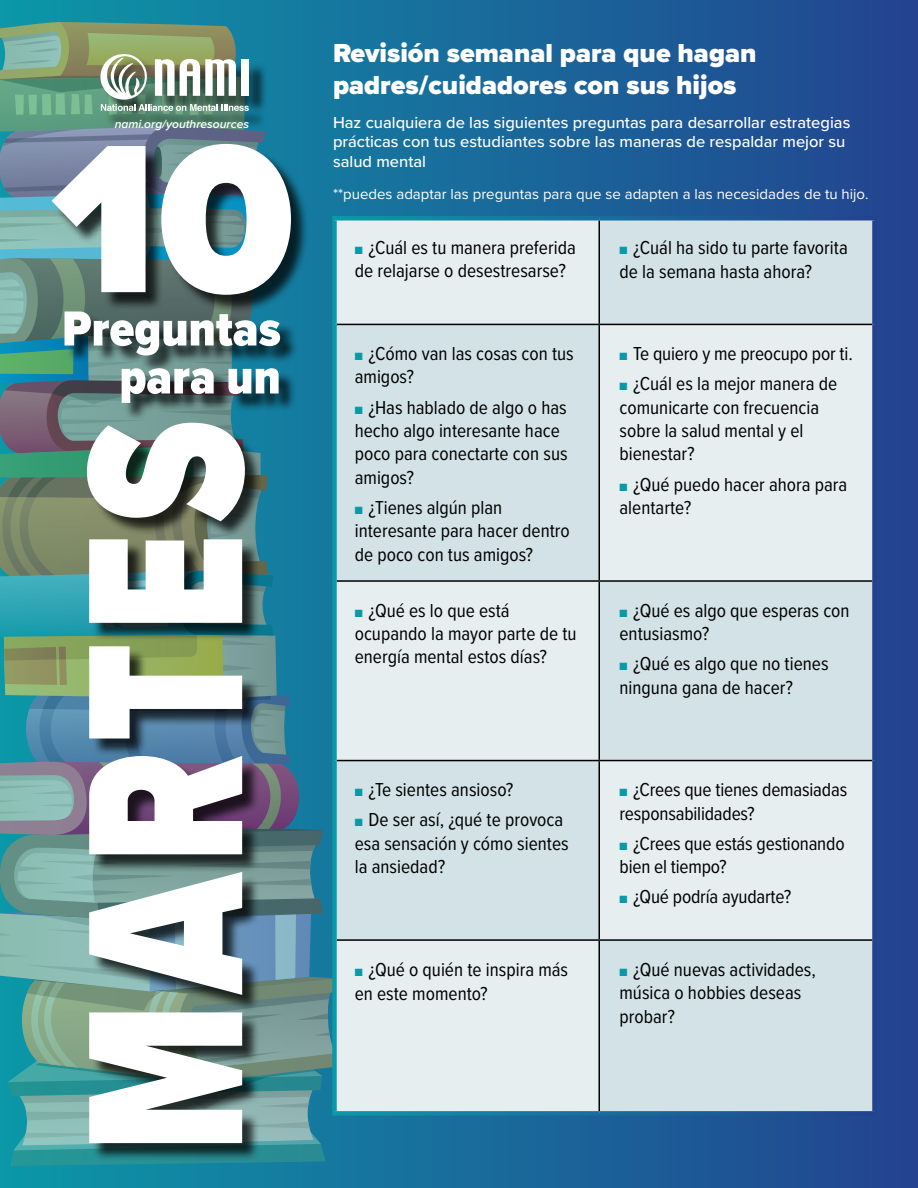
<style>
.page{position:relative;width:918px;height:1188px;background:#fff}
.page>*{position:absolute;margin:0;border:0;box-sizing:border-box;transform-origin:0 0}
.t1{font:900 229.35px "Proxima Nova";letter-spacing:.07em;color:#fff;scale:.72 1}
.t2{font:900 219px "Proxima Nova";color:#fff}
.t3{font:900 51px/48px "Proxima Nova Cond";color:#fff;text-align:right}
.t4{font:900 27px/32.4px "Proxima Nova";color:#fff}
.t5{font:19.5px/23.4px "Proxima Nova Cond";color:#000}
.t6{font:500 16.5px/19.8px "Proxima Nova";color:#fff}
.t7{font:15px "Proxima Nova";color:#fff}
.t8{font:italic 600 12px "Proxima Nova";color:#fff}
.s1{color:#0a99a7}
</style>
<div class="page">
<div style="left:0;top:0;width:918px;height:1188px;background:linear-gradient(to right,#0c97a8,#234390)"></div>
<svg style="left:345px;top:220px;width:529px;height:891px;background:#dce7ea"></svg>
<hr style="left:598px;top:221px;width:2px;height:103px;background:#000">
<hr style="left:337px;top:324px;width:262px;height:1px;background:#000">
<hr style="left:599px;top:324px;width:273px;height:1px;background:#000">
<hr style="left:598px;top:325px;width:2px;height:255px;background:#000">
<hr style="left:337px;top:580px;width:262px;height:2px;background:#000">
<hr style="left:599px;top:580px;width:273px;height:2px;background:#000">
<hr style="left:598px;top:582px;width:2px;height:178px;background:#000">
<hr style="left:337px;top:760px;width:262px;height:1px;background:#000">
<hr style="left:599px;top:760px;width:273px;height:1px;background:#000">
<hr style="left:598px;top:761px;width:2px;height:178px;background:#000">
<hr style="left:337px;top:939px;width:262px;height:2px;background:#000">
<hr style="left:599px;top:939px;width:273px;height:2px;background:#000">
<hr style="left:598px;top:941px;width:2px;height:170px;background:#000">
<svg style="left:345px;top:216px;width:254px;height:4px"></svg>
<svg style="left:599px;top:216px;width:278px;height:4px"></svg>
<div style="left:872px;top:221px;width:5px;height:103px;background:#24418f"></div>
<div style="left:872px;top:324px;width:5px;height:257px;background:#24418f"></div>
<div style="left:872px;top:581px;width:5px;height:180px;background:#24418f"></div>
<div style="left:872px;top:761px;width:5px;height:179px;background:#24418f"></div>
<div style="left:872px;top:940px;width:5px;height:171px;background:#24418f"></div>
<svg style="left:345px;top:1111px;width:254px;height:5px"></svg>
<svg style="left:599px;top:1111px;width:278px;height:5px"></svg>
<img style="left:0;top:22px;width:345px;height:1144px">
<p class="t8" style="left:115px;top:115px;width:136px">nami.org/youthresources</p>
<h2 class="t2" style="left:52px;top:56px;width:245px">10</h2>
<h3 class="t3" style="left:62px;top:304px;width:220px">Preguntas para un</h3>
<h1 class="t1" style="left:-5px;top:1152px;width:1017px;rotate:-90deg">MARTES</h1>
<h3 class="t4" style="left:333px;top:36px;width:425px">Revisión semanal para que hagan padres/cuidadores con sus hijos</h3>
<p class="t6" style="left:333px;top:112px;width:519px">Haz cualquiera de las siguientes preguntas para desarrollar estrategias prácticas con tus estudiantes sobre las maneras de respaldar mejor su salud mental</p>
<p class="t7" style="left:333px;top:182px;width:537px">**puedes adaptar las preguntas para que se adapten a las necesidades de tu hijo.</p>
<p class="t5" style="left:355px;top:235px;width:223px"><span class="s1">■</span> ¿Cuál es tu manera preferida de relajarse o desestresarse?</p>
<p class="t5" style="left:620px;top:235px;width:230px;line-height:24px"><span class="s1">■</span> ¿Cuál ha sido tu parte favorita de la semana hasta ahora?</p>
<p class="t5" style="left:355px;top:341px;width:221px"><span class="s1">■</span> ¿Cómo van las cosas con tus amigos?</p>
<p class="t5" style="left:355px;top:395px;width:214px"><span class="s1">■</span> ¿Has hablado de algo o has hecho algo interesante hace poco para conectarte con sus amigos?</p>
<p class="t5" style="left:355px;top:495px;width:217px"><span class="s1">■</span> ¿Tienes algún plan interesante para hacer dentro de poco con tus amigos?</p>
<p class="t5" style="left:620px;top:341px;width:235px"><span class="s1">■</span> Te quiero y me preocupo por ti.</p>
<p class="t5" style="left:620px;top:371px;width:219px"><span class="s1">■</span> ¿Cuál es la mejor manera de comunicarte con frecuencia sobre la salud mental y el bienestar?</p>
<p class="t5" style="left:620px;top:472px;width:229px"><span class="s1">■</span> ¿Qué puedo hacer ahora para alentarte?</p>
<p class="t5" style="left:355px;top:598px;width:223px"><span class="s1">■</span> ¿Qué es lo que está ocupando la mayor parte de tu energía mental estos días?</p>
<p class="t5" style="left:620px;top:598px;width:232px"><span class="s1">■</span> ¿Qué es algo que esperas con entusiasmo?</p>
<p class="t5" style="left:620px;top:651px;width:211px;line-height:24px"><span class="s1">■</span> ¿Qué es algo que no tienes ninguna gana de hacer?</p>
<p class="t5" style="left:355px;top:777px;width:160px"><span class="s1">■</span> ¿Te sientes ansioso?</p>
<p class="t5" style="left:355px;top:807px;width:216px"><span class="s1">■</span> De ser así, ¿qué te provoca esa sensación y cómo sientes la ansiedad?</p>
<p class="t5" style="left:620px;top:777px;width:229px"><span class="s1">■</span> ¿Crees que tienes demasiadas responsabilidades?</p>
<p class="t5" style="left:620px;top:831px;width:227px"><span class="s1">■</span> ¿Crees que estás gestionando bien el tiempo?</p>
<p class="t5" style="left:620px;top:884px;width:173px"><span class="s1">■</span> ¿Qué podría ayudarte?</p>
<p class="t5" style="left:355px;top:956px;width:215px;line-height:24px"><span class="s1">■</span> ¿Qué o quién te inspira más en este momento?</p>
<p class="t5" style="left:620px;top:957px;width:198px"><span class="s1">■</span> ¿Qué nuevas actividades, música o hobbies deseas probar?</p>
</div>
